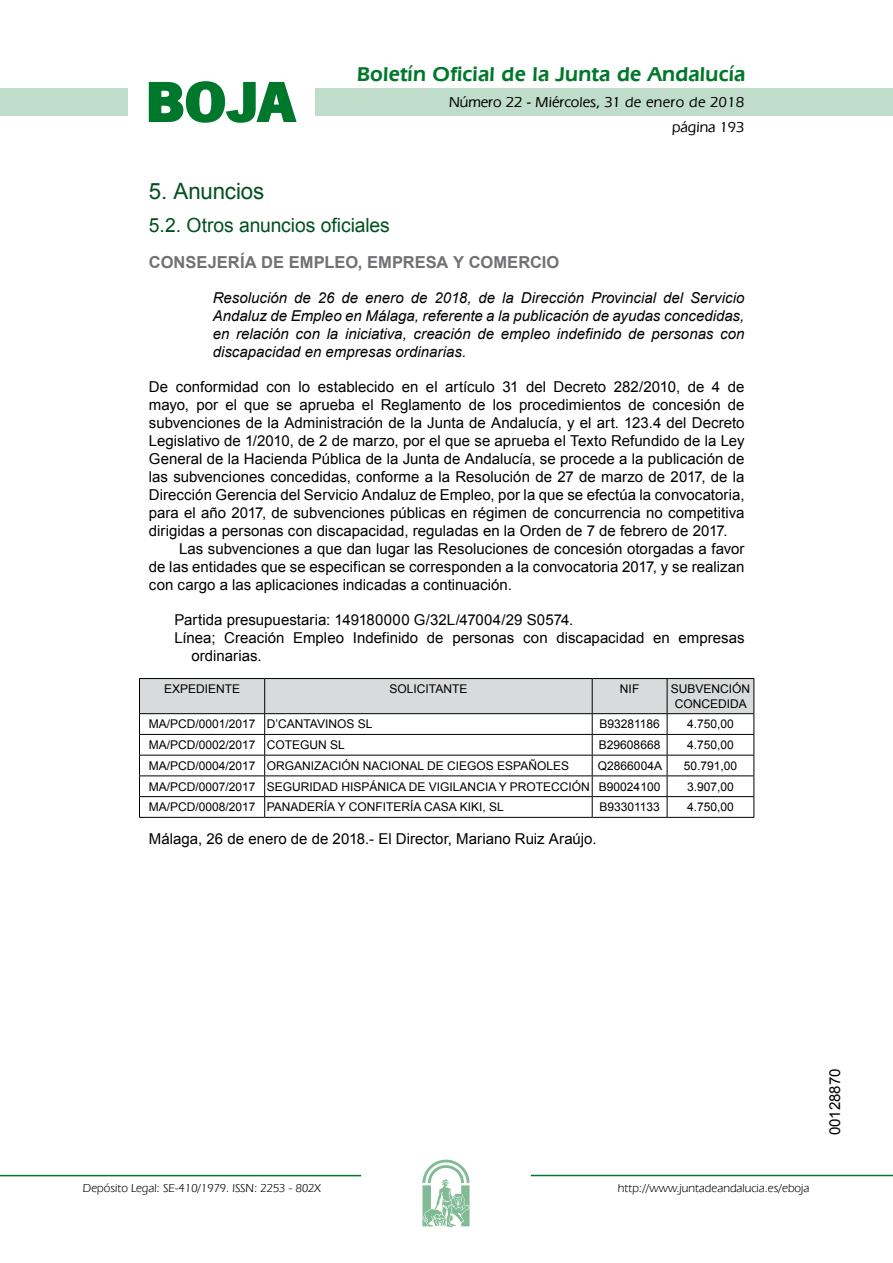
<style>
.page{position:relative;width:893px;height:1263px;background:#fff}
.page>*{position:absolute;margin:0;border:0;box-sizing:border-box;transform-origin:0 0}
.t1{font:700 57.75px "News Got T";color:#00782c;scale:1.14 1}
.t2{font:22.5px "Arial";letter-spacing:-.005em;color:#00501f}
.t3{font:600 21px "Eras IT Cby BT";letter-spacing:.01em;color:#00782c}
.t4{font:19.5px "Arial";letter-spacing:-.005em;color:#00501f}
.t5{font:700 16.5px "Arial";letter-spacing:.005em;color:#707173}
.t6{font:15px/18px "Arial";color:#000;text-align:justify}
.t7{font:italic 15px/18px "Arial";color:#000;text-align:justify}
.t8{font:500 15px/24.5px "Eras IT Cby BT";color:#000;text-align:right}
.t9{font:12px/14.4px "Arial";color:#000;text-align:center}
.t10{font:12px "Eras IT Cby BT";color:#000}
</style>
<div class="page">
<div style="left:315px;top:88px;width:577px;height:28px;background:#bfddca"></div>
<div style="left:0;top:88px;width:128px;height:28px;background:#bfddca"></div>
<hr style="left:0;top:1175px;width:361px;height:1px;background:#00782c">
<svg style="left:422px;top:1159px;width:47px;height:68px"></svg>
<hr style="left:531px;top:1175px;width:361px;height:1px;background:#00782c">
<svg style="left:148px;top:81px;width:149px;height:42px"></svg>
<hr style="left:139px;top:678px;width:126px;height:1px;background:#000">
<hr style="left:265px;top:678px;width:327px;height:1px;background:#000">
<hr style="left:592px;top:678px;width:75px;height:1px;background:#000">
<hr style="left:667px;top:678px;width:87px;height:1px;background:#000">
<svg style="left:139px;top:679px;width:615px;height:138px"></svg>
<hr style="left:139px;top:817px;width:126px;height:1px;background:#000">
<hr style="left:265px;top:817px;width:327px;height:1px;background:#000">
<hr style="left:592px;top:817px;width:75px;height:1px;background:#000">
<hr style="left:667px;top:817px;width:87px;height:1px;background:#000">
<h1 class="t1" style="left:145px;top:68px;width:133px">BOJA</h1>
<h3 class="t3" style="left:357px;top:62px;width:390px">Boletín Oficial de la Junta de Andalucía</h3>
<p class="t8" style="left:449px;top:90px;width:297px">Número 22 - Miércoles, 31 de enero de 2018 página 193</p>
<h2 class="t2" style="left:149px;top:177px;width:117px">5. Anuncios</h2>
<h3 class="t4" style="left:149px;top:212px;width:242px">5.2. Otros anuncios oficiales</h3>
<p class="t5" style="left:149px;top:251px;width:412px">CONSEJERÍA DE EMPLEO, EMPRESA Y COMERCIO</p>
<p class="t7" style="left:213px;top:289px;width:533px">Resolución de 26 de enero de 2018, de la Dirección Provincial del Servicio Andaluz de Empleo en Málaga, referente a la publicación de ayudas concedidas, en relación con la iniciativa, creación de empleo indefinido de personas con discapacidad en empresas ordinarias.</p>
<p class="t6" style="left:149px;top:378px;width:597px">De conformidad con lo establecido en el artículo 31 del Decreto 282/2010, de 4 de mayo, por el que se aprueba el Reglamento de los procedimientos de concesión de subvenciones de la Administración de la Junta de Andalucía, y el art. 123.4 del Decreto Legislativo de 1/2010, de 2 de marzo, por el que se aprueba el Texto Refundido de la Ley General de la Hacienda Pública de la Junta de Andalucía, se procede a la publicación de las subvenciones concedidas, conforme a la Resolución de 27 de marzo de 2017, de la Dirección Gerencia del Servicio Andaluz de Empleo, por la que se efectúa la convocatoria, para el año 2017, de subvenciones públicas en régimen de concurrencia no competitiva dirigidas a personas con discapacidad, reguladas en la Orden de 7 de febrero de 2017.</p>
<p class="t6" style="left:149px;top:540px;width:597px;text-indent:30px">Las subvenciones a que dan lugar las Resoluciones de concesión otorgadas a favor de las entidades que se especifican se corresponden a la convocatoria 2017, y se realizan con cargo a las aplicaciones indicadas a continuación.</p>
<p class="t6" style="left:174px;top:611px;width:400px">Partida presupuestaria: 149180000 G/32L/47004/29 S0574.</p>
<p class="t6" style="left:174px;top:629px;width:571px">Línea; Creación Empleo Indefinido de personas con discapacidad en empresas</p>
<p class="t6" style="left:191px;top:647px;width:72px">ordinarias.</p>
<p class="t9" style="left:164px;top:682px;width:78px">EXPEDIENTE</p>
<p class="t9" style="left:389px;top:682px;width:79px">SOLICITANTE</p>
<p class="t9" style="left:620px;top:682px;width:21px">NIF</p>
<p class="t9" style="left:670px;top:682px;width:81px">SUBVENCIÓN<br>CONCEDIDA</p>
<p class="t9" style="left:149px;top:717px;width:225px">MA/PCD/0001/2017 D’CANTAVINOS SL</p>
<p class="t9" style="left:599px;top:717px;width:62px">B93281186</p>
<p class="t9" style="left:687px;top:717px;width:48px">4.750,00</p>
<p class="t9" style="left:149px;top:738px;width:198px">MA/PCD/0002/2017 COTEGUN SL</p>
<p class="t9" style="left:599px;top:738px;width:63px">B29608668</p>
<p class="t9" style="left:687px;top:738px;width:48px">4.750,00</p>
<p class="t9" style="left:149px;top:759px;width:422px">MA/PCD/0004/2017 ORGANIZACIÓN NACIONAL DE CIEGOS ESPAÑOLES</p>
<p class="t9" style="left:598px;top:759px;width:66px">Q2866004A</p>
<p class="t9" style="left:683px;top:759px;width:55px">50.791,00</p>
<p class="t9" style="left:149px;top:779px;width:513px">MA/PCD/0007/2017 SEGURIDAD HISPÁNICA DE VIGILANCIA Y PROTECCIÓN B90024100</p>
<p class="t9" style="left:687px;top:779px;width:48px">3.907,00</p>
<p class="t9" style="left:149px;top:800px;width:356px">MA/PCD/0008/2017 PANADERÍA Y CONFITERÍA CASA KIKI, SL</p>
<p class="t9" style="left:599px;top:800px;width:62px">B93301133</p>
<p class="t9" style="left:687px;top:800px;width:48px">4.750,00</p>
<p class="t6" style="left:149px;top:830px;width:449px">Málaga, 26 de enero de de 2018.- El Director, Mariano Ruiz Araújo.</p>
<p class="t10" style="left:83px;top:1181px;width:239px">Depósito Legal: SE-410/1979. ISSN: 2253 - 802X</p>
<p class="t10" style="left:618px;top:1181px;width:193px">http://www.juntadeandalucia.es/eboja</p>
<p class="t6" style="left:826px;top:1135px;width:68px;rotate:-90deg">00128870</p>
</div>
